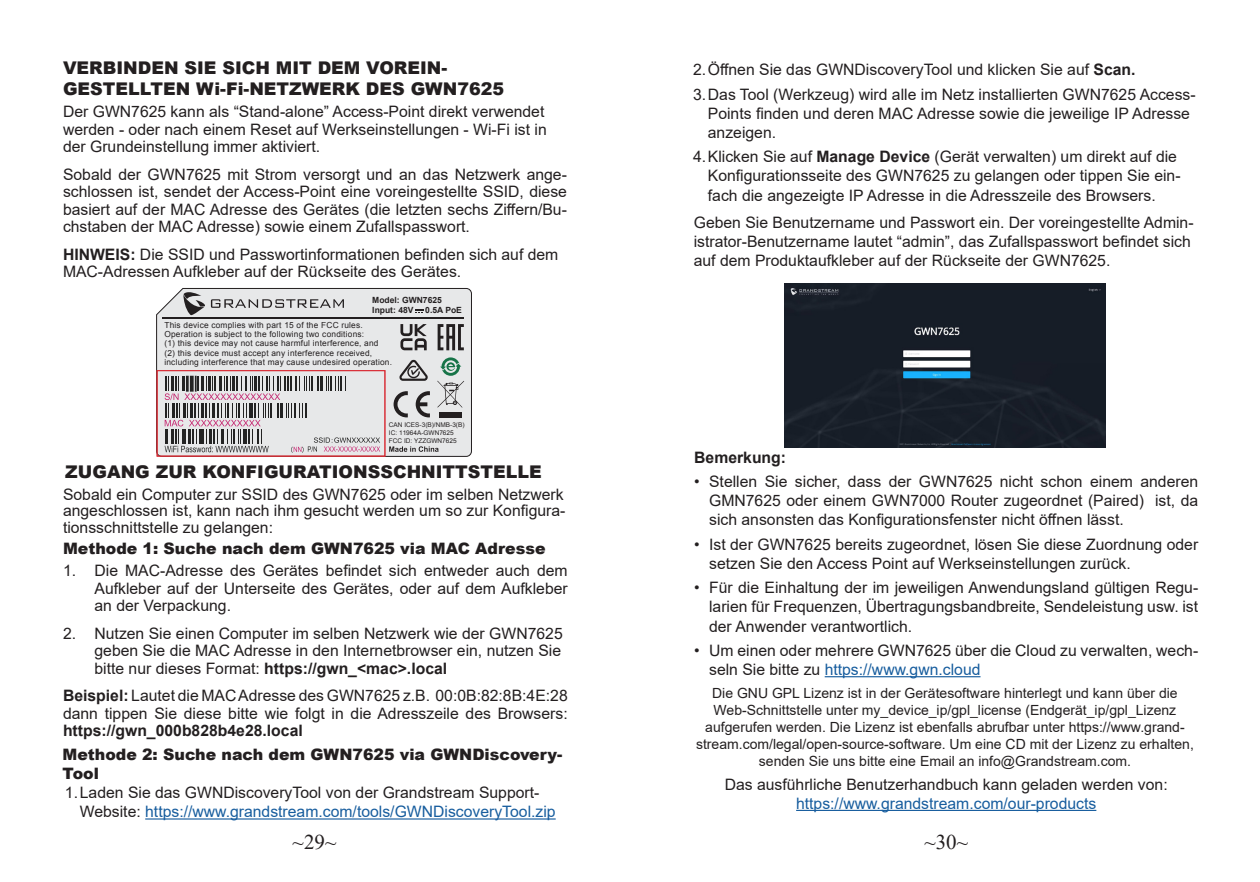
<style>
.page{position:relative;width:1260px;height:882px;background:#fff}
.page>*{position:absolute;margin:0;border:0;box-sizing:border-box;transform-origin:0 0}
.t1{font:21px "Times New Roman";color:#231f20}
.t2{font:900 17.5px/21px "Arial";color:#231f20}
.t3{font:15.75px/19.2px "Arial";color:#231f20}
.t4{font:900 15.75px/18.9px "Arial";color:#231f20}
.t5{font:15.75px "Arial";color:#175d9e}
.t6{font:700 15.75px "Arial";color:#231f20}
.t7{font:14px/16.8px "Arial";color:#231f20;text-align:center}
.t8{font:700 8.58px/10.2px "Arial";color:#231f20}
.t9{font:8.4px/9.3px "Arial";letter-spacing:.025em;color:#231f20}
.t10{font:6.48px/7.7px "Arial";color:#231f20}
.s1{font-weight:700}
.s2{color:#175d9e}
</style>
<div class="page">
<hr style="left:145px;top:818px;width:411px;height:2px;background:#175d9e">
<hr style="left:825px;top:676px;width:156px;height:1px;background:#175d9e">
<hr style="left:796px;top:810px;width:300px;height:1px;background:#175d9e">
<img style="left:785px;top:284px;width:320px;height:164px">
<div style="left:156px;top:288px;width:316px;height:169px;background:#e7e8e9"></div>
<hr style="left:163px;top:317px;width:301px;height:1px;background:#231f20">
<svg style="left:211px;top:299px;width:133px;height:9px"></svg>
<svg style="left:183px;top:292px;width:22px;height:24px"></svg>
<svg style="left:389px;top:446px;width:50px;height:6px"></svg>
<div style="left:439px;top:412px;width:23px;height:5px;background:#231f20"></div>
<svg style="left:398px;top:359px;width:31px;height:22px"></svg>
<svg style="left:438px;top:324px;width:26px;height:26px"></svg>
<svg style="left:415px;top:310px;width:8px;height:3px"></svg>
<div style="left:157px;top:370px;width:228px;height:86px;border:1px solid #d92f38"></div>
<svg style="left:165px;top:376px;width:215px;height:77px;background:#bdb8bc"></svg>
<svg style="left:437px;top:357px;width:27px;height:51px"></svg>
<svg style="left:400px;top:324px;width:27px;height:26px"></svg>
<svg style="left:394px;top:391px;width:14px;height:26px"></svg>
<svg style="left:416px;top:391px;width:14px;height:26px"></svg>
<p class="t2" style="left:63px;top:56px;width:443px">VERBINDEN SIE SICH MIT DEM VOREIN-<br>GESTELLTEN Wi-Fi-NETZWERK DES GWN7625</p>
<p class="t3" style="left:63px;top:103px;width:485px;line-height:17.5px">Der GWN7625 kann als “Stand-alone” Access-Point direkt verwendet werden - oder nach einem Reset auf Werkseinstellungen - Wi-Fi ist in der Grundeinstellung immer aktiviert.</p>
<p class="t3" style="left:63px;top:165px;width:505px;line-height:17.5px;text-align:justify">Sobald der GWN7625 mit Strom versorgt und an das Netzwerk ange&shy;schlossen ist, sendet der Access-Point eine voreingestellte SSID, diese basiert auf der MAC Adresse des Gerätes (die letzten sechs Ziffern/Bu&shy;chstaben der MAC Adresse) sowie einem Zufallspasswort.</p>
<p class="t3" style="left:63px;top:245px;width:497px;line-height:17.5px"><span class="s1">HINWEIS:</span> Die SSID und Passwortinformationen befinden sich auf dem<br>MAC-Adressen Aufkleber auf der Rückseite des Gerätes.</p>
<p class="t8" style="left:372px;top:295px;width:71px">Model: GWN7625<br>Input: 48V</p>
<p class="t8" style="left:425px;top:305px;width:38px">0.5A PoE</p>
<p class="t9" style="left:164px;top:320px;width:229px">This device complies with part 15 of the FCC rules.<br>Operation is subject to the following two conditions:<br>(1) this device may not cause harmful interference, and<br>(2) this device must accept any interference received, including interference that may cause undesired operation.</p>
<p class="t10" style="left:389px;top:421px;width:77px">CAN ICES-3(B)/NMB-3(B)<br>IC: 11964A-GWN7625<br>FCC ID: YZZGWN7625</p>
<p class="t2" style="left:65px;top:461px;width:478px">ZUGANG ZUR KONFIGURATIONSSCHNITTSTELLE</p>
<p class="t3" style="left:63px;top:486px;width:504px;line-height:16.6px;text-align:justify">Sobald ein Computer zur SSID des GWN7625 oder im selben Netzwerk angeschlossen ist, kann nach ihm gesucht werden um so zur Konfigura&shy;tionsschnittstelle zu gelangen:</p>
<p class="t4" style="left:63px;top:538px;width:484px">Methode 1: Suche nach dem GWN7625 via MAC Adresse</p>
<p class="t3" style="left:94px;top:562px;width:475px;line-height:17.5px;text-align:justify;text-indent:-32px">1. Die MAC-Adresse des Gerätes befindet sich entweder auch dem Aufkleber auf der Unterseite des Gerätes, oder auf dem Aufkleber an der Verpackung.</p>
<p class="t3" style="left:94px;top:624px;width:470px;line-height:17.5px;text-align:justify;text-indent:-32px">2. Nutzen Sie einen Computer im selben Netzwerk wie der GWN7625 geben Sie die MAC Adresse in den Internetbrowser ein, nutzen Sie bitte nur dieses Format: <span class="s1">https://gwn_&lt;mac&gt;.local</span></p>
<p class="t3" style="left:63px;top:687px;width:506px;line-height:17.5px;text-align:justify"><span class="s1">Beispiel:</span> Lautet die MAC Adresse des GWN7625 z.B. 00:0B:82:8B:4E:28 dann tippen Sie diese bitte wie folgt in die Adresszeile des Browsers: <span class="s1">https://gwn_000b828b4e28.local</span></p>
<p class="t4" style="left:63px;top:744px;width:501px">Methode 2: Suche nach dem GWN7625 via GWNDiscovery-<br>Tool</p>
<p class="t3" style="left:80px;top:783px;width:477px;text-indent:-15px">1.Laden Sie das GWNDiscoveryTool von der Grandstream Support-<br>Website: <span class="s2">https://www.grandstream.com/tools/GWNDiscoveryTool.zip</span></p>
<p class="t3" style="left:693px;top:60px;width:444px">2.Öffnen Sie das GWNDiscoveryTool und klicken Sie auf <span class="s1">Scan.</span></p>
<p class="t3" style="left:708px;top:84px;width:489px;text-indent:-15px">3.Das Tool (Werkzeug) wird alle im Netz installierten GWN7625 Access-<br>Points finden und deren MAC Adresse sowie die jeweilige IP Adresse anzeigen.</p>
<p class="t3" style="left:708px;top:147px;width:474px;text-indent:-15px">4.Klicken Sie auf <span class="s1">Manage Device</span> (Gerät verwalten) um direkt auf die<br>Konfigurationsseite des GWN7625 zu gelangen oder tippen Sie ein&shy;fach die angezeigte IP Adresse in die Adresszeile des Browsers.</p>
<p class="t3" style="left:694px;top:213px;width:501px">Geben Sie Benutzername und Passwort ein. Der voreingestellte Admin&shy;istrator-Benutzername lautet “admin”, das Zufallspasswort befindet sich auf dem Produktaufkleber auf der Rückseite der GWN7625.</p>
<p class="t6" style="left:694px;top:446px;width:93px">Bemerkung:</p>
<p class="t3" style="left:709px;top:472px;width:491px;text-align:justify;text-indent:-15px">• Stellen Sie sicher, dass der GWN7625 nicht schon einem anderen GMN7625 oder einem GWN7000 Router zugeordnet (Paired) ist, da sich ansonsten das Konfigurationsfenster nicht öffnen lässt.</p>
<p class="t3" style="left:709px;top:534px;width:491px;text-indent:-15px">• Ist der GWN7625 bereits zugeordnet, lösen Sie diese Zuordnung oder setzen Sie den Access Point auf Werkseinstellungen zurück.</p>
<p class="t3" style="left:709px;top:578px;width:491px;text-align:justify;text-indent:-15px">• Für die Einhaltung der im jeweiligen Anwendungsland gültigen Regu&shy;larien für Frequenzen, Übertragungsbandbreite, Sendeleistung usw. ist der Anwender verantwortlich.</p>
<p class="t3" style="left:709px;top:641px;width:491px;text-indent:-15px">• Um einen oder mehrere GWN7625 über die Cloud zu verwalten, wech&shy;seln Sie bitte zu <span class="s2">https://www.gwn.cloud</span></p>
<p class="t7" style="left:712px;top:685px;width:467px">Die GNU GPL Lizenz ist in der Gerätesoftware hinterlegt und kann über die</p>
<p class="t7" style="left:714px;top:702px;width:464px">Web-Schnittstelle unter my_device_ip/gpl_license (Endgerät_ip/gpl_Lizenz</p>
<p class="t7" style="left:696px;top:719px;width:499px">aufgerufen werden. Die Lizenz ist ebenfalls abrufbar unter https://www.grand&shy;stream.com/legal/open-source-software. Um eine CD mit der Lizenz zu erhalten, senden Sie uns bitte eine Email an info@Grandstream.com.</p>
<p class="t3" style="left:725px;top:775px;width:444px">Das ausführliche Benutzerhandbuch kann geladen werden von:</p>
<p class="t5" style="left:796px;top:792px;width:302px">https://www.grandstream.com/our-products</p>
<h1 class="t1" style="left:293px;top:827px;width:45px">~29~</h1>
<h1 class="t1" style="left:924px;top:827px;width:45px">~30~</h1>
</div>
